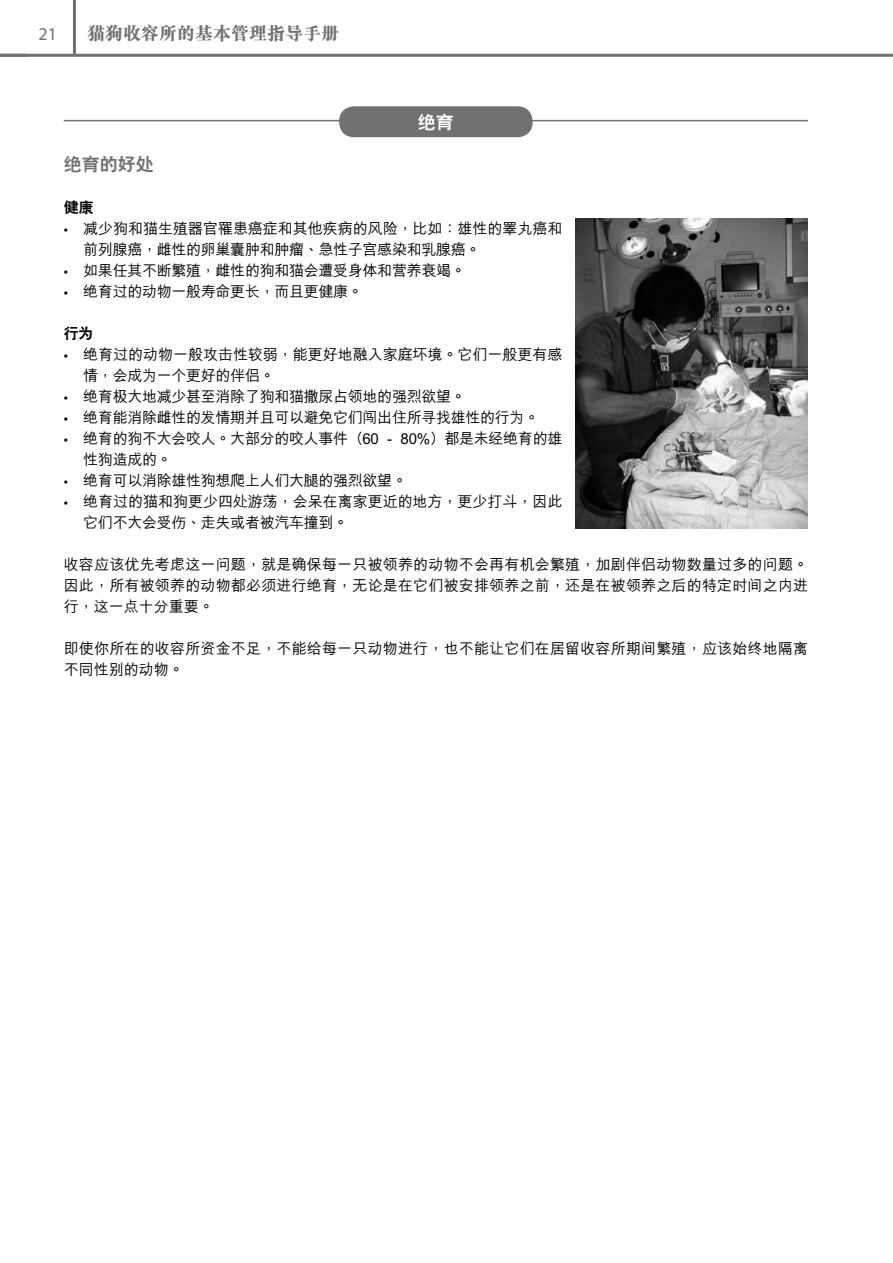
<style>
.page{position:relative;width:893px;height:1263px;background:#fff}
.page>*{position:absolute;margin:0;border:0;box-sizing:border-box;transform-origin:0 0}
.t1{font:800 18px "M Sung GB5";color:#707172}
.t2{font:800 18px "C Hei 2 GB5";color:#707172}
.t3{font:18px "Myriad Pro";color:#707172}
.t4{font:800 18px "C Hei 2 GB5";color:#fff}
.t5{font:500 15px/21px "M Hei GB5";letter-spacing:-.02em;color:#000}
.t6{font:500 15px/21px "M Hei GB5";color:#000}
.t7{font:500 15px/21px "M Hei GB5";letter-spacing:.015em;color:#000}
.t8{font:800 15px "C Hei 2 GB5";color:#000}
.s1{font-family:"Myriad Pro";font-weight:400}
</style>
<div class="page">
<hr style="left:0;top:54px;width:893px;height:3px;background:#707172">
<hr style="left:73px;top:0;width:3px;height:56px;background:#707172">
<hr style="left:64px;top:120px;width:744px;height:1px;background:#707172">
<div style="left:339px;top:106px;width:194px;height:31px;background:#707172;border-radius:15px"></div>
<img style="left:575px;top:218px;width:233px;height:311px">
<p class="t3" style="left:39px;top:22px;width:20px">21</p>
<p class="t1" style="left:87px;top:24px;width:253px">貓狗收容所的基本管理指導手冊</p>
<p class="t4" style="left:418px;top:113px;width:37px">絕育</p>
<p class="t2" style="left:64px;top:155px;width:91px">絕育的好處</p>
<p class="t8" style="left:64px;top:200px;width:31px">健康</p>
<p class="t6" style="left:83px;top:219px;width:481px;text-indent:-20px"><span class="s1">•</span> 減少狗和貓生殖器官罹患癌症和其他疾病的風險，比如：雄性的睪丸癌和前列腺癌，雌性的卵巢囊腫和腫瘤、急性子宮感染和乳腺癌。</p>
<p class="t5" style="left:64px;top:261px;width:403px"><span class="s1">•</span> 如果任其不斷繁殖，雌性的狗和貓會遭受身體和營養衰竭。</p>
<p class="t5" style="left:64px;top:282px;width:301px"><span class="s1">•</span> 絕育過的動物一般壽命更長，而且更健康。</p>
<p class="t8" style="left:64px;top:326px;width:31px">行為</p>
<p class="t6" style="left:83px;top:345px;width:481px;text-indent:-20px"><span class="s1">•</span> 絕育過的動物一般攻擊性較弱，能更好地融入家庭壞境。它們一般更有感情，會成為一個更好的伴侶。</p>
<p class="t5" style="left:64px;top:387px;width:403px"><span class="s1">•</span> 絕育極大地減少甚至消除了狗和貓撒尿佔領地的強烈慾望。</p>
<p class="t5" style="left:64px;top:408px;width:477px"><span class="s1">•</span> 絕育能消除雌性的發情期並且可以避免它們闖出住所尋找雄性的行為。</p>
<p class="t5" style="left:83px;top:429px;width:481px;text-indent:-20px"><span class="s1">•</span> 絕育的狗不大會咬人。大部分的咬人事件（60 - 80%）都是未經絕育的雄性狗造成的。</p>
<p class="t5" style="left:64px;top:471px;width:345px"><span class="s1">•</span> 絕育可以消除雄性狗想爬上人們大腿的強烈慾望。</p>
<p class="t6" style="left:83px;top:492px;width:481px;text-indent:-20px"><span class="s1">•</span> 絕育過的貓和狗更少四處遊蕩，會呆在離家更近的地方，更少打鬥，因此它們不大會受傷、走失或者被汽車撞到。</p>
<p class="t5" style="left:64px;top:555px;width:746px;text-align:justify">收容應該優先考慮這一問題，就是確保每一隻被領養的動物不會再有機會繁殖，加劇伴侶動物數量過多的問題。因此，所有被領養的動物都必須進行絕育，無論是在它們被安排領養之前，還是在被領養之後的特定時間之內進行，這一點十分重要。</p>
<p class="t7" style="left:64px;top:639px;width:746px">即使你所在的收容所資金不足，不能給每一隻動物進行，也不能讓它們在居留收容所期間繁殖，應該始終地隔離不同性別的動物。</p>
</div>
